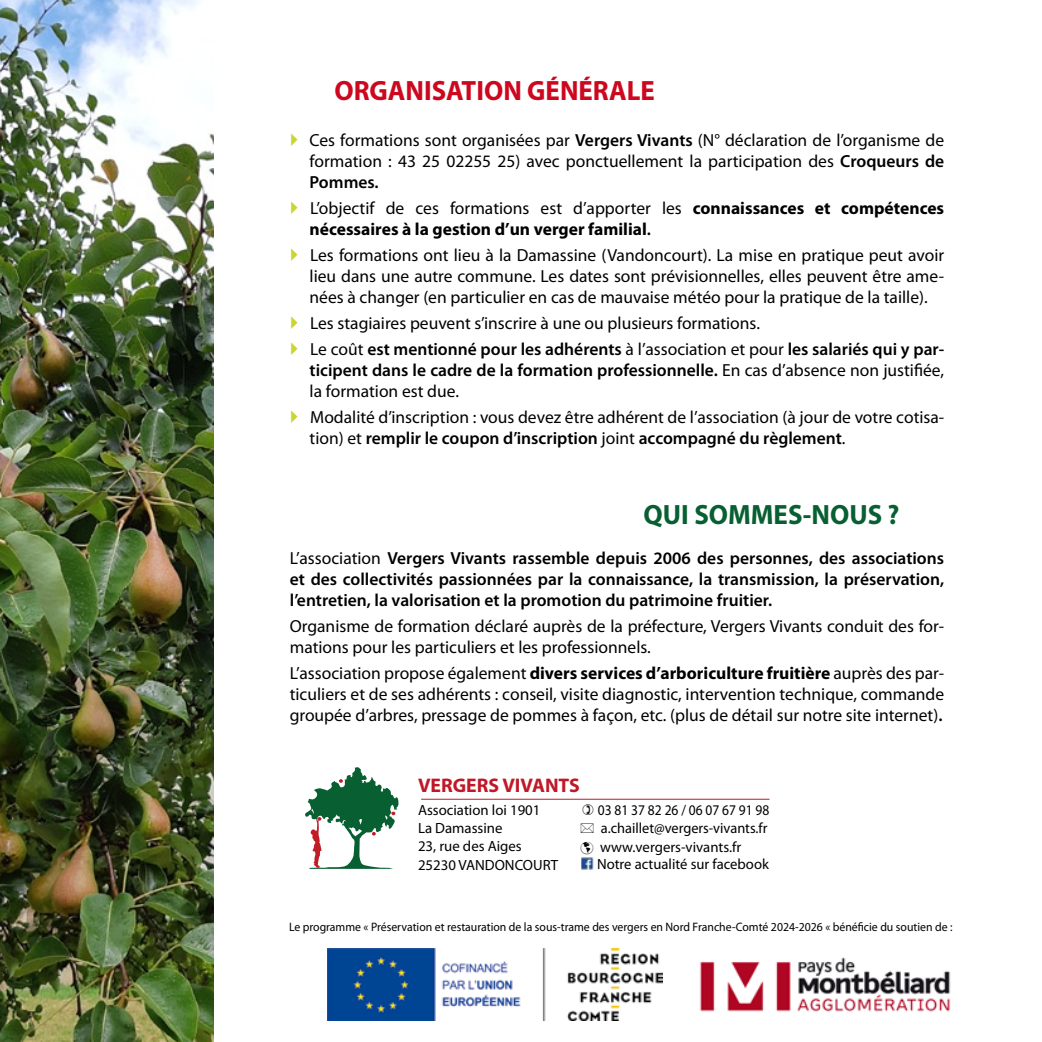
<style>
.page{position:relative;width:1042px;height:1042px;background:#fff}
.page>*{position:absolute;margin:0;border:0;box-sizing:border-box;transform-origin:0 0}
.t1{font:700 28px "Myriad Pro";color:#cd071e;scale:.96 1}
.t2{font:700 28px "Myriad Pro";color:#075f32;scale:.96 1}
.t3{font:700 19.78px "Myriad Pro";color:#c01827}
.t4{font:17.5px/21px "Myriad Pro";color:#000;text-align:justify}
.t5{font:600 17.5px/21px "Myriad Pro";color:#000}
.t6{font:700 17.5px/21px "Myriad Pro";color:#000}
.t7{font:14.88px/18px "Myriad Pro";color:#000}
.t8{font:14.88px/18px "Myriad Pro";color:#000;scale:.91 1}
.t9{font:12.25px "Myriad Pro";color:#000;scale:.96 1}
.s1{font-weight:600}
.s2{font-weight:400}
.s3{font-weight:700}
</style>
<div class="page">
<img style="left:0;top:0;width:213px;height:1042px">
<img style="left:699px;top:957px;width:252px;height:55px">
<svg style="left:581px;top:857px;width:12px;height:12px"></svg>
<svg style="left:305px;top:767px;width:93px;height:102px"></svg>
<hr style="left:421px;top:799px;width:348px;height:1px;background:#c01827">
<img style="left:327px;top:948px;width:335px;height:72px">
<p class="t1" style="left:334px;top:73px;width:335px">ORGANISATION GÉNÉRALE</p>
<p class="t4" style="left:309px;top:130px;width:636px">Ces formations sont organisées par <span class="s1">Vergers Vivants</span> (N° déclaration de l’organisme de formation : 43 25 02255 25) avec ponctuellement la participation des <span class="s1">Croqueurs de Pommes.</span></p>
<p class="t6" style="left:310px;top:197px;width:636px"><span class="s2">L’objectif de ces formations est d’apporter les</span> connaissances et compétences nécessaires à la gestion d’un verger familial<span class="s1">.</span></p>
<p class="t4" style="left:310px;top:244px;width:636px">Les formations ont lieu à la Damassine (Vandoncourt). La mise en pratique peut avoir lieu dans une autre commune. Les dates sont prévisionnelles, elles peuvent être ame&shy;nées à changer (en particulier en cas de mauvaise météo pour la pratique de la taille).</p>
<p class="t4" style="left:310px;top:310px;width:635px;line-height:25.9px">Les stagiaires peuvent s’inscrire à une ou plusieurs formations.<br>Le coût <span class="s1">est mentionné pour les adhérents</span> à l’association et pour <span class="s1">les salariés qui y par-</span></p>
<p class="t5" style="left:310px;top:359px;width:636px">ticipent dans le cadre de la formation professionnelle. <span class="s2">En cas d’absence non justifiée, la formation est due.</span></p>
<p class="t4" style="left:310px;top:406px;width:636px">Modalité d’inscription : vous devez être adhérent de l’association (à jour de votre cotisa&shy;tion) et <span class="s1">remplir le coupon d’inscription</span> joint <span class="s1">accompagné du règlement</span>.</p>
<p class="t2" style="left:643px;top:496px;width:268px">QUI SOMMES-NOUS ?</p>
<p class="t5" style="left:290px;top:547px;width:656px;text-align:justify"><span class="s2">L’association</span> Vergers Vivants rassemble depuis 2006 des personnes, des associations et des collectivités passionnées par la connaissance, la transmission, la préservation, l’entretien, la valorisation et la promotion du patrimoine fruitier.</p>
<p class="t4" style="left:290px;top:616px;width:656px">Organisme de formation déclaré auprès de la préfecture, Vergers Vivants conduit des for&shy;mations pour les particuliers et les professionnels.</p>
<p class="t4" style="left:290px;top:662px;width:656px">L’association propose également <span class="s3">divers services d’arboriculture fruitière</span> auprès des par&shy;ticuliers et de ses adhérents : conseil, visite diagnostic, intervention technique, commande groupée d’arbres, pressage de pommes à façon, etc. (plus de détail sur notre site internet)<span class="s1">.</span></p>
<p class="t3" style="left:418px;top:773px;width:163px">VERGERS VIVANTS</p>
<p class="t7" style="left:418px;top:801px;width:142px">Association loi 1901<br>La Damassine<br>23, rue des Aiges<br>25230 VANDONCOURT</p>
<p class="t8" style="left:598px;top:801px;width:190px">03 81 37 82 26 / 06 07 67 91 98 a.chaillet@vergers-vivants.fr</p>
<p class="t7" style="left:597px;top:837px;width:173px;text-indent:-16px">☑ www.vergers-vivants.fr<br>Notre actualité sur facebook</p>
<p class="t9" style="left:289px;top:919px;width:693px">Le programme « Préservation et restauration de la sous-trame des vergers en Nord Franche-Comté 2024-2026 « bénéficie du soutien de :</p>
</div>
